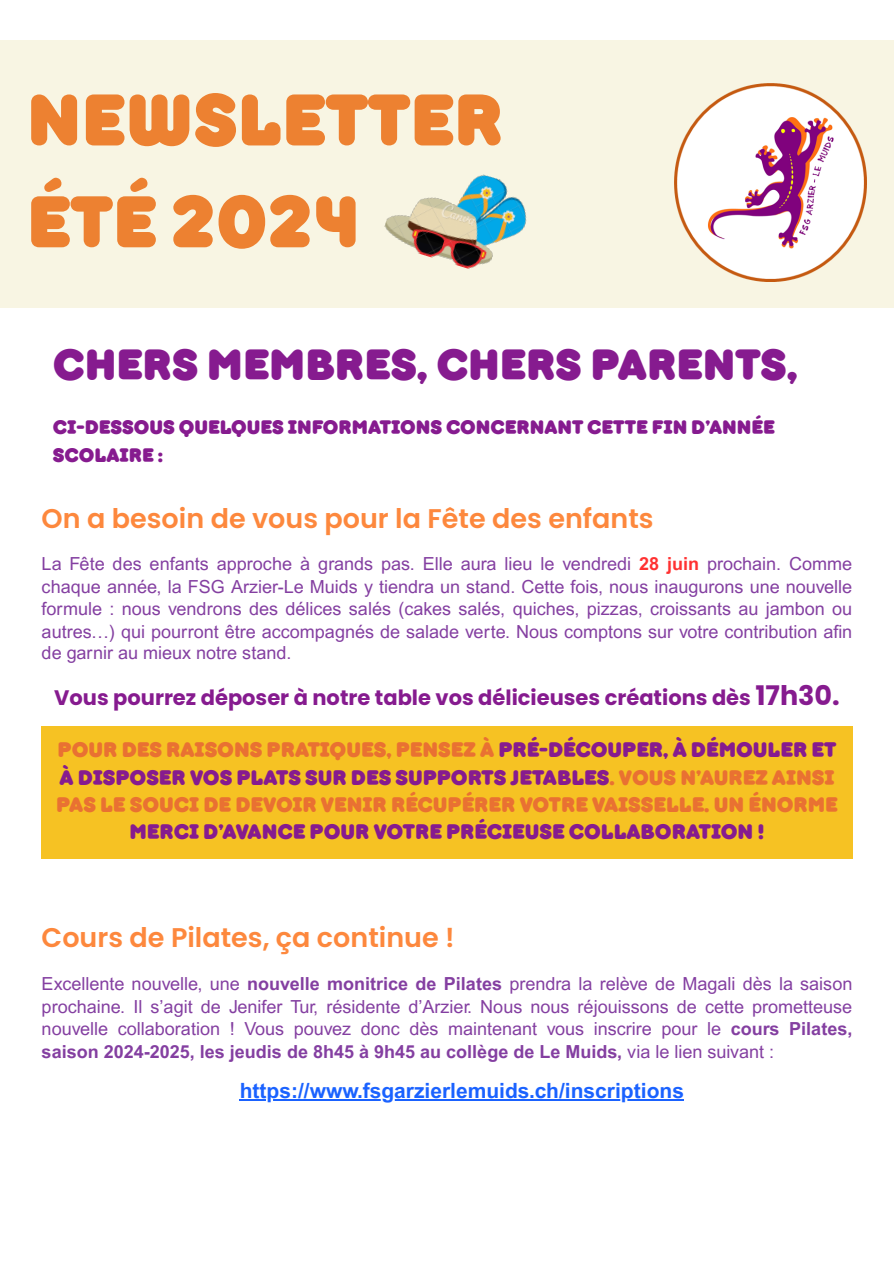
<style>
.page{position:relative;width:894px;height:1263px;background:#fff}
.page>*{position:absolute;margin:0;border:0;box-sizing:border-box;transform-origin:0 0}
.t1{font:72.9px "TT Milks Casual Pie Base";color:#ed8131}
.t2{font:43.5px "TT Milks Casual Pie Base";color:#861b8f}
.t3{font:600 27px "Poppins";color:#fd883d}
.t4{font:21px/27.3px "TT Milks Casual Pie Base";color:#861b8f;text-align:center}
.t5{font:700 21px "Poppins";color:#861b8f}
.t6{font:700 21px "Arial MT Pro";color:#1a62ff}
.t7{font:19.5px/28.2px "TT Milks Casual Pie Base";color:#861b8f}
.t8{font:18px/22.2px "Arial MT Pro";color:#843fa1;text-align:justify}
.s1{font-weight:700;color:#ff3131}
.s2{font-size:27px}
.s3{color:#e97132}
.s4{font-weight:700}
</style>
<div class="page">
<hr style="left:240px;top:1099px;width:443px;height:1px;background:#1a62ff">
<div style="left:0;top:40px;width:893px;height:268px;background:#f8f5e3"></div>
<img style="left:674px;top:84px;width:192px;height:198px">
<img style="left:384px;top:174px;width:143px;height:95px">
<div style="left:42px;top:727px;width:810px;height:132px;background:#f6c223"></div>
<p class="t1" style="left:27px;top:80px;width:478px">NEWSLETTER</p>
<p class="t1" style="left:27px;top:182px;width:334px">ÉTÉ 2024</p>
<h1 class="t2" style="left:53px;top:341px;width:746px">CHERS MEMBRES, CHERS PARENTS,</h1>
<p class="t7" style="left:53px;top:414px;width:723px">CI-DESSOUS QUELQUES INFORMATIONS CONCERNANT CETTE FIN D’ANNÉE<br>SCOLAIRE :</p>
<h2 class="t3" style="left:42px;top:499px;width:613px">On a besoin de vous pour la Fête des enfants</h2>
<p class="t8" style="left:42px;top:555px;width:811px">La Fête des enfants approche à grands pas. Elle aura lieu le vendredi <span class="s1">28 juin</span> prochain. Comme chaque année, la FSG Arzier-Le Muids y tiendra un stand. Cette fois, nous inaugurons une nouvelle formule : nous vendrons des délices salés (cakes salés, quiches, pizzas, croissants au jambon ou autres…) qui pourront être accompagnés de salade verte. Nous comptons sur votre contribution afi n de garnir au mieux notre stand.</p>
<p class="t5" style="left:54px;top:683px;width:786px">Vous pourrez déposer à notre table vos délicieuses créations dès <span class="s2">17h30.</span></p>
<p class="t4" style="left:56px;top:737px;width:783px"><span class="s3">POUR DES RAISONS PRATIQUES, PENSEZ À</span> PRÉ-DÉCOUPER, À DÉMOULER ET À DISPOSER VOS PLATS SUR DES SUPPORTS JETABLES<span class="s3">. VOUS N’AUREZ AINSI PAS LE SOUCI DE DEVOIR VENIR RÉCUPÉRER VOTRE VAISSELLE. UN ÉNORME </span>MERCI D’AVANCE POUR VOTRE PRÉCIEUSE COLLABORATION !</p>
<h2 class="t3" style="left:42px;top:919px;width:414px">Cours de Pilates, ça continue !</h2>
<p class="t8" style="left:42px;top:975px;width:812px">Excellente nouvelle, une <span class="s4">nouvelle monitrice de Pilates</span> prendra la relève de Magali dès la saison prochaine. Il s’agit de Jenifer Tur, résidente d’Arzier. Nous nous réjouissons de cette prometteuse nouvelle collaboration ! Vous pouvez donc dès maintenant vous inscrire pour le <span class="s4">cours Pilates, saison 2024-2025, les jeudis de 8h45 à 9h45 au collège de Le Muids,</span> via le lien suivant :</p>
<p class="t6" style="left:240px;top:1083px;width:445px">https://www.fsgarzierlemuids.ch/inscriptions</p>
</div>
